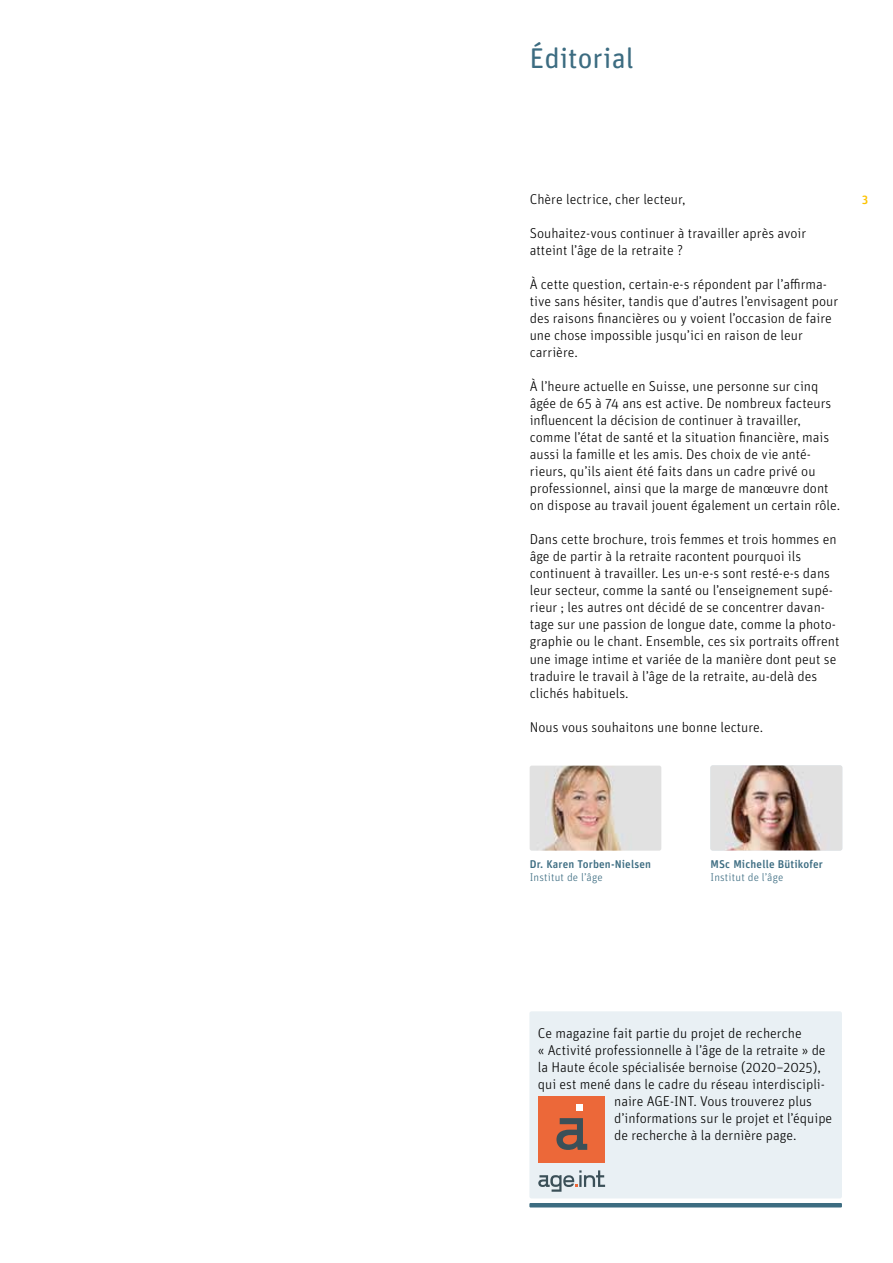
<style>
.page{position:relative;width:893px;height:1263px;background:#fff}
.page>*{position:absolute;margin:0;border:0;box-sizing:border-box;transform-origin:0 0}
.t1{font:28.5px "Unit Rounded Pro";color:#3c6c81}
.t2{font:300 14.25px/17px "Unit Rounded Pro";color:#000}
.t3{font:500 12px "Unit Rounded Pro";color:#fdc300}
.t4{font:500 11.25px "Unit Rounded Pro";letter-spacing:.015em;color:#3c6c81}
.t5{font:300 11.25px "Unit Rounded Pro";letter-spacing:.015em;color:#3c6c81}
</style>
<div class="page">
<img style="left:530px;top:766px;width:131px;height:85px">
<img style="left:710px;top:765px;width:132px;height:85px">
<div style="left:529px;top:1011px;width:313px;height:187px;background:#e9f0f4;border-radius:2px"></div>
<hr style="left:529px;top:1203px;width:313px;height:4px;background:#3c6c81">
<div style="left:538px;top:1096px;width:67px;height:66px;background:#ec6839"></div>
<svg style="left:556px;top:1118px;width:31px;height:32px"></svg>
<svg style="left:538px;top:1170px;width:67px;height:22px"></svg>
<svg style="left:577px;top:1105px;width:6px;height:6px"></svg>
<h1 class="t1" style="left:530px;top:39px;width:106px">Éditorial</h1>
<p class="t2" style="left:530px;top:190px;width:157px">Chère lectrice, cher lecteur,</p>
<p class="t2" style="left:530px;top:224px;width:278px">Souhaitez-vous continuer à travailler après avoir atteint l’âge de la retraite ?</p>
<p class="t2" style="left:530px;top:275px;width:310px">À cette question, certain-e-s répondent par l’affirma&shy;tive sans hésiter, tandis que d’autres l’envisagent pour des raisons financières ou y voient l’occasion de faire une chose impossible jusqu’ici en raison de leur carrière.</p>
<p class="t2" style="left:530px;top:378px;width:312px">À l’heure actuelle en Suisse, une personne sur cinq âgée de 65 à 74 ans est active. De nombreux facteurs influencent la décision de continuer à travailler, comme l’état de santé et la situation financière, mais aussi la famille et les amis. Des choix de vie anté&shy;rieurs, qu’ils aient été faits dans un cadre privé ou professionnel, ainsi que la marge de manœuvre dont on dispose au travail jouent également un certain rôle.</p>
<p class="t2" style="left:530px;top:531px;width:311px">Dans cette brochure, trois femmes et trois hommes en âge de partir à la retraite racontent pourquoi ils continuent à travailler. Les un-e-s sont resté-e-s dans leur secteur, comme la santé ou l’enseignement supé&shy;rieur ; les autres ont décidé de se concentrer davan&shy;tage sur une passion de longue date, comme la photo&shy;graphie ou le chant. Ensemble, ces six portraits offrent une image intime et variée de la manière dont peut se traduire le travail à l’âge de la retraite, au-delà des clichés habituels.</p>
<p class="t2" style="left:530px;top:718px;width:235px">Nous vous souhaitons une bonne lecture.</p>
<p class="t3" style="left:862px;top:191px;width:8px">3</p>
<p class="t4" style="left:530px;top:856px;width:123px">Dr. Karen Torben-Nielsen</p>
<p class="t5" style="left:530px;top:870px;width:74px">Institut de l’âge</p>
<p class="t4" style="left:710px;top:856px;width:114px">MSc Michelle Bütikofer</p>
<p class="t5" style="left:710px;top:870px;width:74px">Institut de l’âge</p>
<p class="t2" style="left:538px;top:1024px;width:265px">Ce magazine fait partie du projet de recherche</p>
<p class="t2" style="left:538px;top:1041px;width:289px">« Activité professionnelle à l’âge de la retraite » de</p>
<p class="t2" style="left:538px;top:1058px;width:284px">la Haute école spécialisée bernoise (2020–2025),</p>
<p class="t2" style="left:538px;top:1075px;width:288px">qui est mené dans le cadre du réseau interdiscipli-</p>
<p class="t2" style="left:614px;top:1092px;width:199px">naire AGE-INT. Vous trouverez plus</p>
<p class="t2" style="left:614px;top:1109px;width:220px">d’informations sur le projet et l’équipe</p>
<p class="t2" style="left:614px;top:1126px;width:184px">de recherche à la dernière page.</p>
</div>
